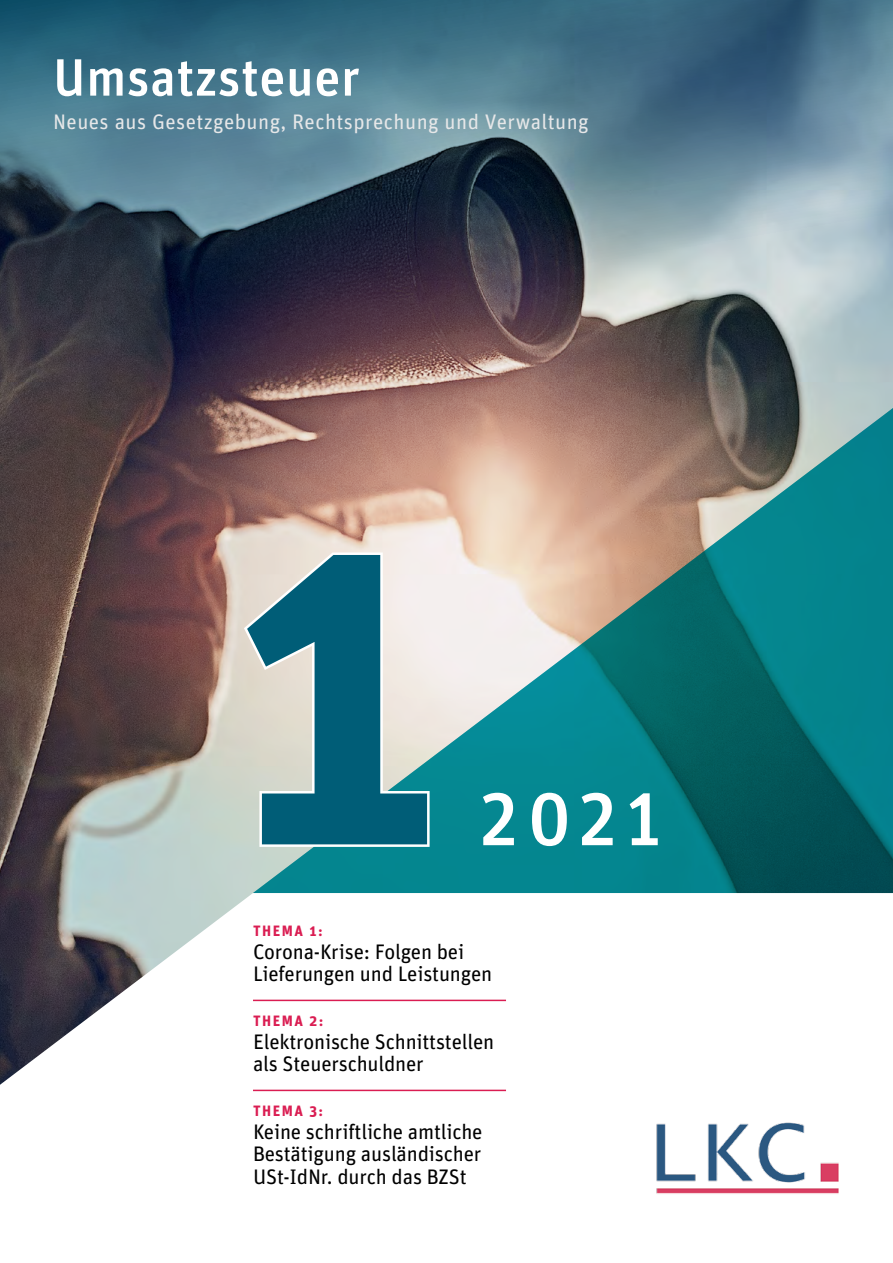
<style>
.page{position:relative;width:893px;height:1263px;background:#fff}
.page>*{position:absolute;margin:0;border:0;box-sizing:border-box;transform-origin:0 0}
.t1{font:700 450px "Unit Pro";color:#005d77}
.t2{font:500 74.55px "Unit Pro";color:#fff}
.t3{font:500 52.5px "Unit Pro";letter-spacing:.01em;color:#fff}
.t4{font:21px/22.5px "Unit Pro";letter-spacing:-.01em;color:#000}
.t5{font:21px "Unit Pro";letter-spacing:.02em;color:#e6e7e8}
.t6{font:700 15px "Unit Pro";letter-spacing:.1em;color:#da1d52}
</style>
<div class="page">
<img style="left:0;top:692px;width:893px;height:393px">
<img style="left:0;top:0;width:893px;height:692px">
<svg style="left:253px;top:397px;width:640px;height:496px;background:#578c8a"></svg>
<svg style="left:241px;top:550px;width:191px;height:299px;background:#d5dbd4"></svg>
<hr style="left:253px;top:1000px;width:253px;height:1px;background:#da1d52">
<hr style="left:253px;top:1090px;width:253px;height:1px;background:#da1d52">
<img style="left:656px;top:1122px;width:183px;height:72px">
<h3 class="t3" style="left:53px;top:44px;width:308px">Umsatzsteuer</h3>
<p class="t5" style="left:53px;top:108px;width:537px">Neues aus Gesetzgebung, Rechtsprechung und Verwaltung</p>
<h1 class="t1" style="left:230px;top:395px;width:217px">1</h1>
<h2 class="t2" style="left:478px;top:771px;width:188px">2021</h2>
<p class="t6" style="left:253px;top:921px;width:71px">THEMA 1:</p>
<p class="t4" style="left:253px;top:940px;width:241px">Corona-Krise: Folgen bei<br>Lieferungen und Leistungen</p>
<p class="t6" style="left:253px;top:1011px;width:72px">THEMA 2:</p>
<p class="t4" style="left:253px;top:1030px;width:243px">Elektronische Schnittstellen als Steuerschuldner</p>
<p class="t6" style="left:253px;top:1101px;width:72px">THEMA 3:</p>
<p class="t4" style="left:253px;top:1120px;width:231px;text-align:justify">Keine schriftliche amtliche Bestätigung ausländischer USt-IdNr. durch das BZSt</p>
</div>
